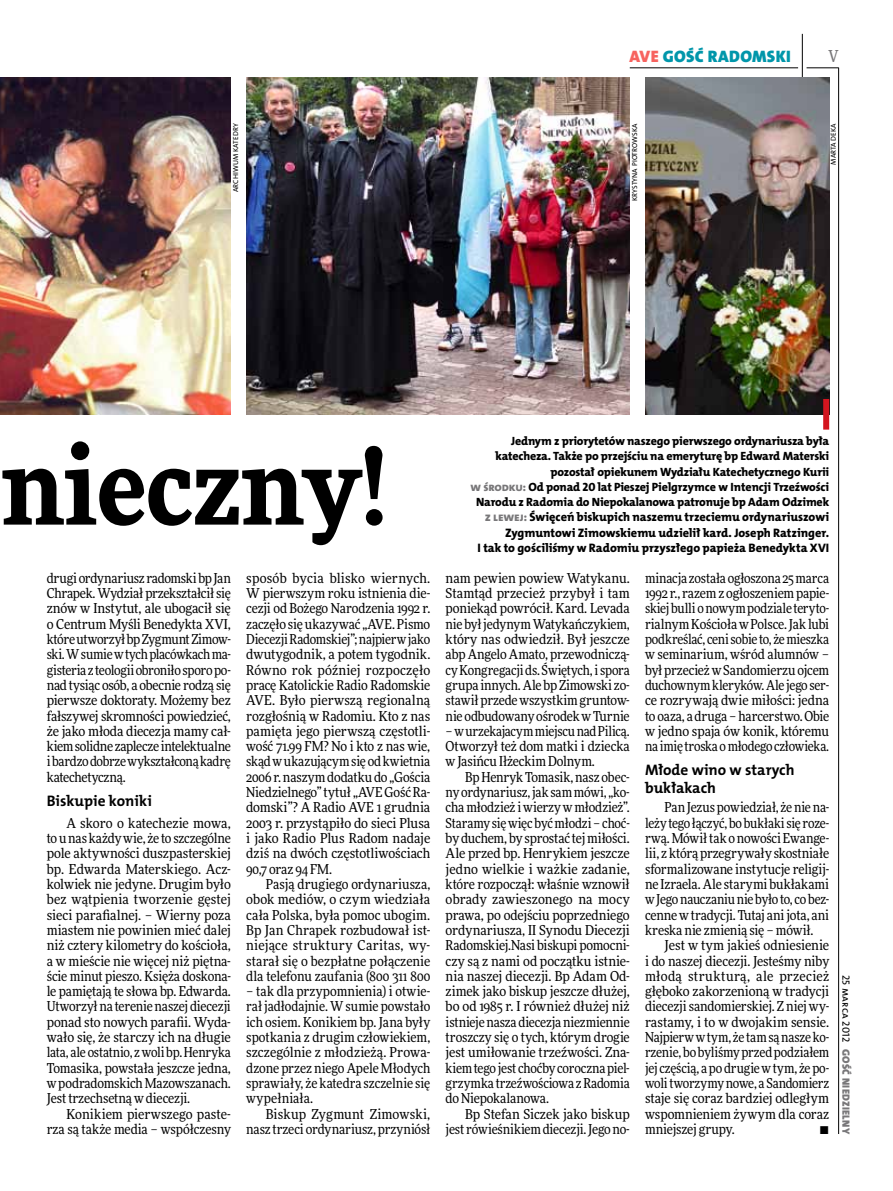
<style>
.page{position:relative;width:893px;height:1191px;background:#fff}
.page>*{position:absolute;margin:0;border:0;box-sizing:border-box;transform-origin:0 0}
.t1{font:900 106.5px "Freeday Narrow";letter-spacing:-.005em;color:#000}
.t2{font:16.65px "The Mix HP9 Blk";letter-spacing:.02em;color:#0096aa}
.t3{font:500 16.5px "Freeday Narrow";color:#787779;scale:.9 1}
.t4{font:15.3px/17.7px "The Mix HP7 Bld";color:#000}
.t5{font:13.65px/15.3px "Freeday Narrow News";letter-spacing:-.005em;color:#000;text-align:justify}
.t6{font:12.3px/15.3px "The Mix HP8 Ex Bld";color:#000;text-align:right}
.t7{font:12px/15.3px "The Mix HP8 Ex Bld";letter-spacing:-.015em;color:#000;text-align:right}
.t8{font:10.5px "The Mix HP9 Blk";letter-spacing:.025em;color:#787779}
.t9{font:10.5px "The Mix HP5 Plain";color:#000}
.t10{font:7.2px "The Mix HP5 Plain";letter-spacing:.01em;color:#000}
.s1{color:#f7635f}
.s2{color:#787779}
</style>
<div class="page">
<hr style="left:806px;top:68px;width:33px;height:1px;background:#000">
<hr style="left:630px;top:68px;width:168px;height:1px;background:#000">
<hr style="left:838px;top:68px;width:1px;height:1066px;background:#000">
<hr style="left:802px;top:34px;width:1px;height:43px;background:#000">
<img style="left:246px;top:77px;width:384px;height:337px">
<img style="left:0;top:77px;width:231px;height:337px">
<img style="left:645px;top:77px;width:184px;height:337px">
<div style="left:823px;top:399px;width:6px;height:30px;background:#d3151f"></div>
<p class="t2" style="left:629px;top:46px;width:163px"><span class="s1">AVE</span> GOŚĆ RADOMSKI</p>
<p class="t3" style="left:828px;top:46px;width:13px">V</p>
<p class="t10" style="left:231px;top:192px;width:70px;rotate:-90deg">Arch iwum katedry</p>
<p class="t10" style="left:630px;top:201px;width:78px;rotate:-90deg">krystyna piotrowska</p>
<p class="t10" style="left:829px;top:165px;width:43px;rotate:-90deg">marta deka</p>
<h1 class="t1" style="left:1px;top:417px;width:387px">nieczny!</h1>
<p class="t7" style="left:471px;top:433px;width:360px">Jednym z priorytetów naszego pierwszego ordynariusza była katecheza. Także po przejściu na emeryturę bp Edward Materski pozostał opiekunem Wydziału Katechetycznego Kurii<br><span class="s2">w środku:</span> Od ponad 20 lat Pieszej Pielgrzymce w Intencji Trzeźwości Narodu z Radomia do Niepokalanowa patronuje bp Adam Odzimek</p>
<p class="t6" style="left:478px;top:510px;width:353px"><span class="s2">z lewej:</span> Święceń biskupich naszemu trzeciemu ordynariuszowi<br>Zygmuntowi Zimowskiemu udzielił kard. Joseph Ratzinger.<br>I tak to gościliśmy w Radomiu przyszłego papieża Benedykta XVI</p>
<p class="t5" style="left:47px;top:570px;width:186px">drugi ordynariusz radomski bp Jan Chrapek. Wydział przekształcił się znów w Instytut, ale ubogacił się o Centrum Myśli Benedykta XVI, które utworzył bp Zygmunt Zimow&shy;ski. W sumie w tych placówkach ma&shy;gisteria z teologii obroniło sporo po&shy;nad tysiąc osób, a obecnie rodzą się pierwsze doktoraty. Możemy bez fałszywej skromności powiedzieć, że jako młoda diecezja mamy cał&shy;kiem solidne zaplecze intelektualne i bardzo dobrze wykształconą kadrę katechetyczną.</p>
<p class="t4" style="left:47px;top:792px;width:107px">Biskupie koniki</p>
<p class="t5" style="left:47px;top:815px;width:186px;text-indent:20px">A skoro o katechezie mowa, to u nas każdy wie, że to szczególne pole aktywności duszpasterskiej bp. Edwarda Materskiego. Acz&shy;kolwiek nie jedyne. Drugim było bez wątpienia tworzenie gęstej sieci parafialnej. – Wierny poza miastem nie powinien mieć dalej niż cztery kilometry do kościoła, a w mieście nie więcej niż piętna&shy;ście minut pieszo. Księża doskona&shy;le pamiętają te słowa bp. Edwarda.<br>Utworzył na terenie naszej diecezji ponad sto nowych parafii. Wyda&shy;wało się, że starczy ich na długie lata, ale ostatnio, z woli bp. Henryka Tomasika, powstała jeszcze jedna, w podradomskich Mazowszanach.<br>Jest trzechsetną w diecezji.</p>
<p class="t5" style="left:47px;top:1106px;width:186px;text-align:right">Konikiem pierwszego paste&shy;rza są także media – współczesny</p>
<p class="t5" style="left:246px;top:570px;width:186px">sposób bycia blisko wiernych.<br>W pierwszym roku istnienia die&shy;cezji od Bożego Narodzenia 1992 r. zaczęło się ukazywać „AVE. Pismo Diecezji Radomskiej”; najpierw jako dwutygodnik, a potem tygodnik.<br>Równo rok później rozpoczęło pracę Katolickie Radio Radomskie AVE. Było pierwszą regionalną rozgłośnią w Radomiu. Kto z nas pamięta jego pierwszą częstotli&shy;wość 71.99 FM? No i kto z nas wie, skąd w ukazującym się od kwietnia 2006 r. naszym dodatku do „Gościa Niedzielnego” tytuł „AVE Gość Ra&shy;domski”? A Radio AVE 1 grudnia 2003 r. przystąpiło do sieci Plusa i jako Radio Plus Radom nadaje dziś na dwóch częstotliwościach 90,7 oraz 94 FM.</p>
<p class="t5" style="left:246px;top:876px;width:186px;text-indent:20px">Pasją drugiego ordynariusza, obok mediów, o czym wiedziała cała Polska, była pomoc ubogim.<br>Bp Jan Chrapek rozbudował ist&shy;niejące struktury Caritas, wy&shy;starał się o bezpłatne połączenie dla telefonu zaufania (800 311 800</p>
<p class="t5" style="left:246px;top:983px;width:186px">– tak dla przypomnienia) i otwie&shy;rał jadłodajnie. W sumie powstało ich osiem. Konikiem bp. Jana były spotkania z drugim człowiekiem, szczególnie z młodzieżą. Prowa&shy;dzone przez niego Apele Młodych sprawiały, że katedra szczelnie się wypełniała.</p>
<p class="t5" style="left:246px;top:1106px;width:186px;text-align:right">Biskup Zygmunt Zimowski, nasz trzeci ordynariusz, przyniósł</p>
<p class="t5" style="left:446px;top:570px;width:186px">nam pewien powiew Watykanu.<br>Stamtąd przecież przybył i tam poniekąd powrócił. Kard. Levada nie był jedynym Watykańczykiem, który nas odwiedził. Był jeszcze abp Angelo Amato, przewodniczą&shy;cy Kongregacji ds. Świętych, i spora grupa innych. Ale bp Zimowski zo&shy;stawił przede wszystkim gruntow&shy;nie odbudowany ośrodek w Turnie</p>
<p class="t5" style="left:446px;top:723px;width:186px">– w urzekajacym miejscu nad Pilicą.<br>Otworzył też dom matki i dziecka w Jasińcu Iłżeckim Dolnym.</p>
<p class="t5" style="left:446px;top:769px;width:186px;text-indent:20px">Bp Henryk Tomasik, nasz obec&shy;ny ordynariusz, jak sam mówi, „ko&shy;cha młodzież i wierzy w młodzież”.<br>Staramy się więc być młodzi – choć&shy;by duchem, by sprostać tej miłości.<br>Ale przed bp. Henrykiem jeszcze jedno wielkie i ważkie zadanie, które rozpoczął: właśnie wznowił obrady zawieszonego na mocy prawa, po odejściu poprzedniego ordynariusza, II Synodu Diecezji Radomskiej.Nasi biskupi pomocni&shy;czy są z nami od początku istnie&shy;nia naszej diecezji. Bp Adam Od&shy;zimek jako biskup jeszcze dłużej, bo od 1985 r. I również dłużej niż istnieje nasza diecezja niezmiennie troszczy się o tych, którym drogie jest umiłowanie trzeźwości. Zna&shy;kiem tego jest choćby coroczna piel&shy;grzymka trzeźwościowa z Radomia do Niepokalanowa.</p>
<p class="t5" style="left:446px;top:1106px;width:186px;text-align:right">Bp Stefan Siczek jako biskup jest rówieśnikiem diecezji. Jego no-</p>
<p class="t5" style="left:645px;top:570px;width:186px">minacja została ogłoszona 25 marca 1992 r., razem z ogłoszeniem papie&shy;skiej bulli o nowym podziale teryto&shy;rialnym Kościoła w Polsce. Jak lubi podkreślać, ceni sobie to, że mieszka w seminarium, wśród alumnów – był przecież w Sandomierzu ojcem duchownym kleryków. Ale jego ser&shy;ce rozrywają dwie miłości: jedna to oaza, a druga – harcerstwo. Obie w jedno spaja ów konik, któremu na imię troska o młodego człowieka.</p>
<p class="t4" style="left:645px;top:761px;width:151px">Młode wino w starych bukłakach</p>
<p class="t5" style="left:645px;top:799px;width:186px;text-indent:20px">Pan Jezus powiedział, że nie na&shy;leży tego łączyć, bo bukłaki się roze&shy;rwą. Mówił tak o nowości Ewange&shy;lii, z którą przegrywały skostniałe sformalizowane instytucje religij&shy;ne Izraela. Ale starymi bukłakami w Jego nauczaniu nie było to, co bez&shy;cenne w tradycji. Tutaj ani jota, ani kreska nie zmienią się – mówił.</p>
<p class="t5" style="left:645px;top:937px;width:186px;text-indent:20px">Jest w tym jakieś odniesienie i do naszej diecezji. Jesteśmy niby młodą strukturą, ale przecież głęboko zakorzenioną w tradycji diecezji sandomierskiej. Z niej wy&shy;rastamy, i to w dwojakim sensie.<br>Najpierw w tym, że tam są nasze ko&shy;rzenie, bo byliśmy przed podziałem jej częścią, a po drugie w tym, że po&shy;woli tworzymy nowe, a Sandomierz staje się coraz bardziej odległym wspomnieniem żywym dla coraz mniejszej grupy.</p>
<p class="t5" style="left:819px;top:1121px;width:11px">•</p>
<p class="t9" style="left:853px;top:974px;width:69px;rotate:90deg">25 marca 2012</p>
<p class="t8" style="left:853px;top:1049px;width:86px;rotate:90deg">GOŚĆ NIEDZIELNY</p>
</div>
